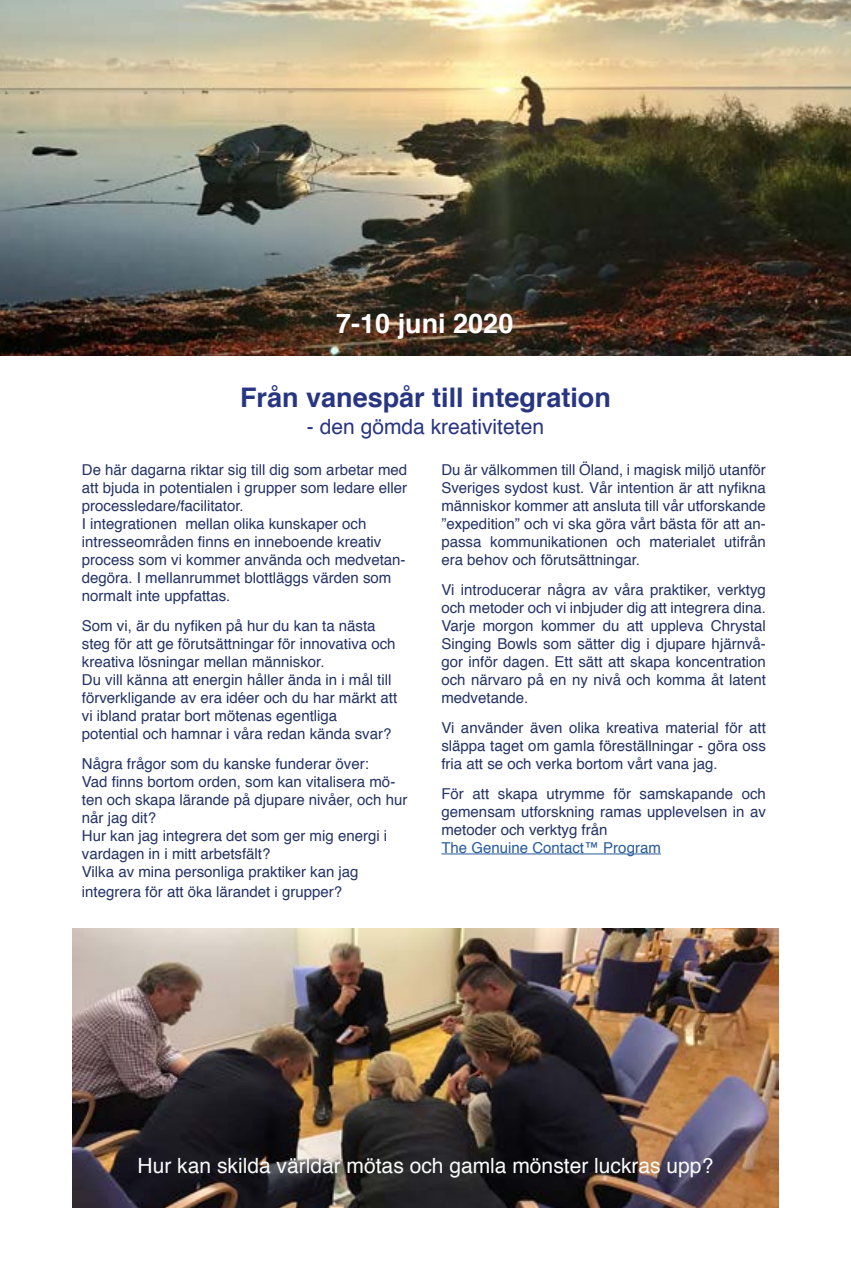
<style>
.page{position:relative;width:851px;height:1263px;background:#fff}
.page>*{position:absolute;margin:0;border:0;box-sizing:border-box;transform-origin:0 0}
.t1{font:700 27px "Helvetica";color:#283583}
.t2{font:700 27px "Helvetica";color:#fdfefd}
.t3{font:21px "Helvetica";color:#f9fcfb}
.t4{font:21px "Helvetica";color:#283583}
.t5{font:15px/18px "Helvetica";color:#243366;text-align:justify}
.t6{font:15px "Helvetica";color:#275b9b}
</style>
<div class="page">
<img style="left:0;top:0;width:850px;height:355px">
<hr style="left:441px;top:853px;width:219px;height:1px;background:#275b9b">
<img style="left:73px;top:928px;width:705px;height:280px">
<h1 class="t2" style="left:336px;top:301px;width:179px">7-10 juni 2020</h1>
<h1 class="t1" style="left:240px;top:375px;width:372px">Från vanespår till integration</h1>
<h2 class="t4" style="left:307px;top:410px;width:238px">- den gömda kreativiteten</h2>
<p class="t5" style="left:82px;top:461px;width:327px;text-align:left">De här dagarna riktar sig till dig som arbetar med att bjuda in potentialen i grupper som ledare eller processledare/facilitator.<br>I integrationen mellan olika kunskaper och intresseområden finns en inneboende kreativ process som vi kommer använda och medvetan&shy;degöra. I mellanrummet blottläggs värden som normalt inte uppfattas.</p>
<p class="t5" style="left:82px;top:617px;width:317px;text-align:left">Som vi, är du nyfiken på hur du kan ta nästa steg för att ge förutsättningar för innovativa och kreativa lösningar mellan människor.<br>Du vill känna att energin håller ända in i mål till förverkligande av era idéer och du har märkt att vi ibland pratar bort mötenas egentliga potential och hamnar i våra redan kända svar?</p>
<p class="t5" style="left:82px;top:755px;width:327px;text-align:left">Några frågor som du kanske funderar över:<br>Vad finns bortom orden, som kan vitalisera mö&shy;ten och skapa lärande på djupare nivåer, och hur når jag dit?<br>Hur kan jag integrera det som ger mig energi i vardagen in i mitt arbetsfält?<br>Vilka av mina personliga praktiker kan jag</p>
<p class="t5" style="left:82px;top:883px;width:262px">integrera för att öka lärandet i grupper?</p>
<p class="t5" style="left:441px;top:461px;width:326px">Du är välkommen till Öland, i magisk miljö utanför Sveriges sydost kust. Vår intention är att nyfikna människor kommer att ansluta till vår utforskande ”expedition” och vi ska göra vårt bästa för att an&shy;passa kommunikationen och materialet utifrån era behov och förutsättningar.</p>
<p class="t5" style="left:441px;top:581px;width:326px">Vi introducerar några av våra praktiker, verktyg och metoder och vi inbjuder dig att integrera dina.<br>Varje morgon kommer du att uppleva Chrystal Singing Bowls som sätter dig i djupare hjärnvå&shy;gor inför dagen. Ett sätt att skapa koncentration och närvaro på en ny nivå och komma åt latent medvetande.</p>
<p class="t5" style="left:441px;top:719px;width:326px">Vi använder även olika kreativa material för att släppa taget om gamla föreställningar - göra oss fria att se och verka bortom vårt vana jag.</p>
<p class="t5" style="left:441px;top:785px;width:326px">För att skapa utrymme för samskapande och gemensam utforskning ramas upplevelsen in av metoder och verktyg från</p>
<p class="t6" style="left:441px;top:836px;width:221px">The Genuine Contact™ Program</p>
<h2 class="t3" style="left:137px;top:1149px;width:577px">Hur kan skilda världar mötas och gamla mönster luckras upp?</h2>
</div>
